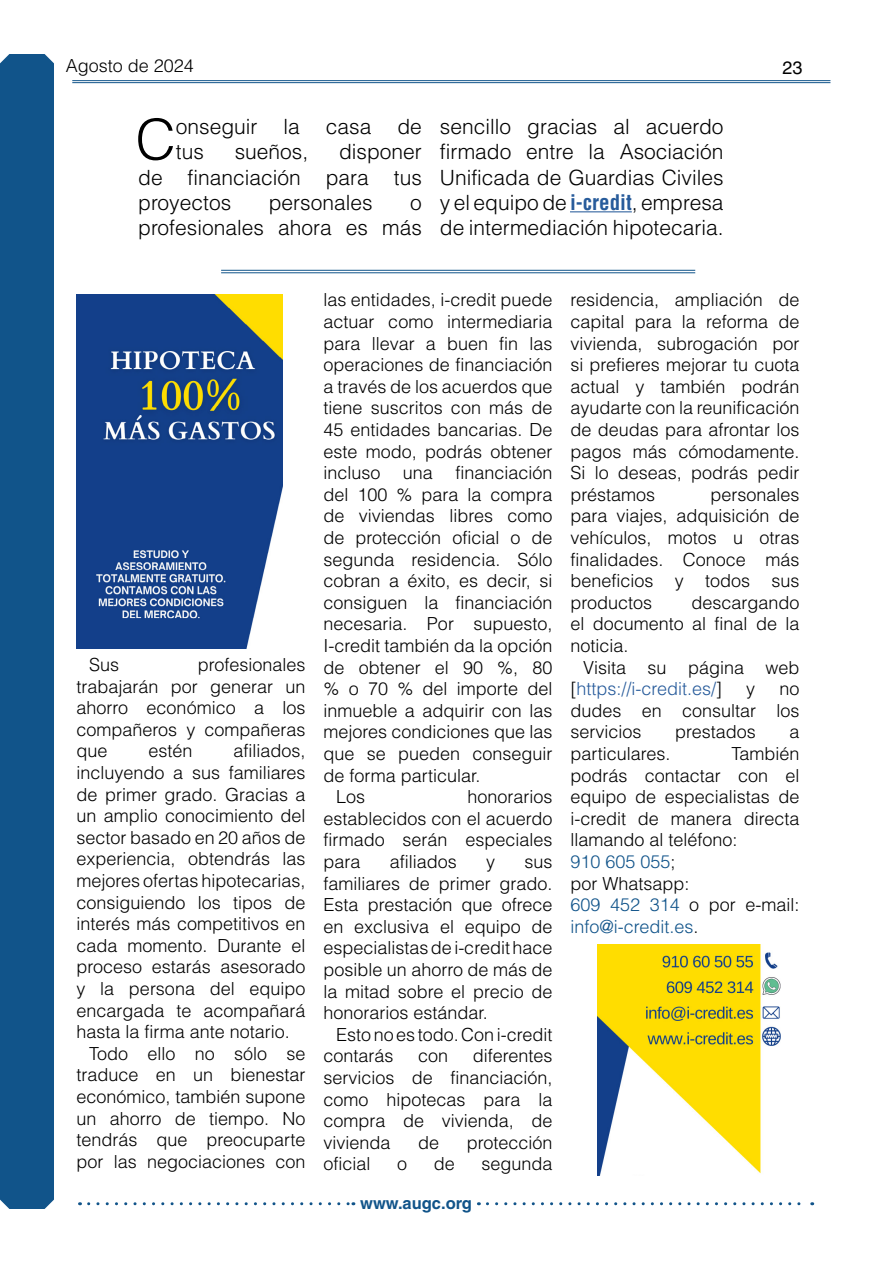
<style>
.page{position:relative;width:893px;height:1263px;background:#fff}
.page>*{position:absolute;margin:0;border:0;box-sizing:border-box;transform-origin:0 0}
.t1{font:300 55.95px "Helvetica LT Std";color:#000}
.t2{font:300 21px/25.2px "Helvetica LT Std";color:#000;text-align:justify}
.t3{font:300 18px/21.6px "Helvetica LT Std";color:#000;text-align:justify}
.t4{font:300 18px/21.6px "Helvetica LT Std";color:#275b9b}
.t5{font:18px "Helvetica LT Std";color:#000}
.t6{font:700 16.5px "Helvetica LT Std";color:#11548a}
.s1{font-weight:700;font-stretch:condensed;color:#275b9b}
.s2{color:#000}
.s3{color:#11548a}
</style>
<div class="page">
<div style="left:0;top:54px;width:54px;height:1155px;background:#11548a"></div>
<svg style="left:89px;top:1202px;width:265px;height:3px"></svg>
<svg style="left:487px;top:1202px;width:326px;height:3px"></svg>
<hr style="left:72px;top:80px;width:758px;height:1px;background:#11548a">
<hr style="left:72px;top:82px;width:758px;height:1px;background:#11548a">
<hr style="left:570px;top:211px;width:62px;height:1px;background:#275b9b">
<img style="left:77px;top:294px;width:206px;height:354px">
<img style="left:597px;top:945px;width:183px;height:231px">
<hr style="left:221px;top:270px;width:474px;height:1px;background:#11548a">
<hr style="left:221px;top:272px;width:474px;height:1px;background:#11548a">
<p class="t3" style="left:66px;top:55px;width:130px">Agosto de 2024</p>
<h1 class="t1" style="left:135px;top:105px;width:42px">C</h1>
<p class="t2" style="left:176px;top:114px;width:247px">onseguir la casa de tus</p>
<p class="t2" style="left:138px;top:139px;width:285px;text-indent:201px">disponer de financiación para tus proyectos</p>
<p class="t2" style="left:235px;top:139px;width:75px">sueños,</p>
<p class="t2" style="left:269px;top:189px;width:105px">personales</p>
<p class="t2" style="left:138px;top:189px;width:285px;text-align:right">o<br>profesionales ahora es más</p>
<p class="t2" style="left:440px;top:114px;width:285px">sencillo gracias al acuerdo firmado entre la Asociación Unificada de Guardias Civiles y el equipo de <span class="s1">i-credit</span>, empresa de intermediación hipotecaria.</p>
<p class="t5" style="left:782px;top:58px;width:22px">23</p>
<p class="t3" style="left:89px;top:653px;width:32px">Sus</p>
<p class="t3" style="left:77px;top:653px;width:230px;text-indent:121px">profesionales trabajarán por generar un ahorro económico a los compañeros y compañeras que</p>
<p class="t3" style="left:148px;top:740px;width:46px">estén</p>
<p class="t3" style="left:233px;top:740px;width:74px">afiliados,</p>
<p class="t3" style="left:77px;top:761px;width:230px">incluyendo a sus familiares</p>
<p class="t3" style="left:77px;top:783px;width:230px">de primer grado. Gracias a</p>
<p class="t3" style="left:77px;top:805px;width:230px">un amplio conocimiento del</p>
<p class="t3" style="left:77px;top:826px;width:230px">sector basado en 20 años de</p>
<p class="t3" style="left:77px;top:848px;width:230px">experiencia, obtendrás las</p>
<p class="t3" style="left:77px;top:869px;width:230px">mejores ofertas hipotecarias,</p>
<p class="t3" style="left:77px;top:891px;width:230px">consiguiendo los tipos de</p>
<p class="t3" style="left:77px;top:913px;width:230px">interés más competitivos en</p>
<p class="t3" style="left:77px;top:934px;width:230px">cada momento. Durante el</p>
<p class="t3" style="left:77px;top:956px;width:230px">proceso estarás asesorado</p>
<p class="t3" style="left:77px;top:977px;width:230px">y la persona del equipo</p>
<p class="t3" style="left:77px;top:999px;width:230px">encargada te acompañará</p>
<p class="t3" style="left:77px;top:1021px;width:215px">hasta la firma ante notario.</p>
<p class="t3" style="left:89px;top:1042px;width:218px">Todo ello no sólo se</p>
<p class="t3" style="left:77px;top:1064px;width:230px">traduce en un bienestar</p>
<p class="t3" style="left:77px;top:1085px;width:230px">económico, también supone</p>
<p class="t3" style="left:77px;top:1107px;width:230px">un ahorro de tiempo. No</p>
<p class="t3" style="left:77px;top:1129px;width:230px">tendrás que preocuparte</p>
<p class="t3" style="left:77px;top:1150px;width:230px">por las negociaciones con</p>
<p class="t3" style="left:323px;top:289px;width:230px">las entidades, i-credit puede</p>
<p class="t3" style="left:323px;top:311px;width:230px">actuar como intermediaria</p>
<p class="t3" style="left:323px;top:332px;width:230px">para llevar a buen fin las</p>
<p class="t3" style="left:323px;top:354px;width:230px">operaciones de financiación</p>
<p class="t3" style="left:323px;top:375px;width:230px">a través de los acuerdos que</p>
<p class="t3" style="left:323px;top:397px;width:230px">tiene suscritos con más de</p>
<p class="t3" style="left:323px;top:419px;width:230px">45 entidades bancarias. De</p>
<p class="t3" style="left:323px;top:440px;width:230px">este modo, podrás obtener</p>
<p class="t3" style="left:323px;top:462px;width:230px">incluso una financiación</p>
<p class="t3" style="left:323px;top:483px;width:230px">del 100 % para la compra</p>
<p class="t3" style="left:323px;top:505px;width:230px">de viviendas libres como</p>
<p class="t3" style="left:323px;top:527px;width:230px">de protección oficial o de</p>
<p class="t3" style="left:323px;top:548px;width:230px">segunda residencia. Sólo</p>
<p class="t3" style="left:323px;top:570px;width:230px">cobran a éxito, es decir, si</p>
<p class="t3" style="left:323px;top:591px;width:230px">consiguen la financiación</p>
<p class="t3" style="left:323px;top:613px;width:230px">necesaria. Por supuesto,</p>
<p class="t3" style="left:323px;top:635px;width:230px">I-credit también da la opción</p>
<p class="t3" style="left:323px;top:656px;width:230px">de obtener el 90 %, 80</p>
<p class="t3" style="left:323px;top:678px;width:230px">% o 70 % del importe del</p>
<p class="t3" style="left:323px;top:699px;width:230px">inmueble a adquirir con las</p>
<p class="t3" style="left:323px;top:721px;width:230px">mejores condiciones que las</p>
<p class="t3" style="left:323px;top:743px;width:230px">que se pueden conseguir</p>
<p class="t3" style="left:323px;top:764px;width:159px">de forma particular.</p>
<p class="t3" style="left:336px;top:786px;width:31px">Los</p>
<p class="t3" style="left:323px;top:786px;width:230px;text-indent:144px">honorarios establecidos con el acuerdo firmado serán especiales para</p>
<p class="t3" style="left:390px;top:851px;width:69px">afiliados</p>
<p class="t3" style="left:486px;top:851px;width:10px">y</p>
<p class="t3" style="left:323px;top:851px;width:230px;text-indent:201px">sus familiares de primer grado.<br>Esta prestación que ofrece en exclusiva el equipo de especialistas de i-credit hace posible un ahorro de más de la mitad sobre el precio de honorarios estándar.</p>
<p class="t3" style="left:323px;top:1023px;width:230px;text-indent:13px">Esto no es todo. Con i-credit contarás</p>
<p class="t3" style="left:323px;top:1045px;width:230px;text-indent:149px">diferentes servicios de financiación, como hipotecas para la compra de vivienda, de vivienda</p>
<p class="t3" style="left:418px;top:1045px;width:32px">con</p>
<p class="t3" style="left:418px;top:1131px;width:23px">de</p>
<p class="t3" style="left:467px;top:1131px;width:87px">protección</p>
<p class="t3" style="left:323px;top:1153px;width:49px">oficial</p>
<p class="t3" style="left:397px;top:1153px;width:12px">o</p>
<p class="t3" style="left:434px;top:1153px;width:23px">de</p>
<p class="t3" style="left:481px;top:1153px;width:73px">segunda</p>
<p class="t6" style="left:360px;top:1193px;width:113px">www.augc.org</p>
<p class="t3" style="left:570px;top:289px;width:230px">residencia, ampliación de capital para la reforma de vivienda, subrogación por si prefieres mejorar tu cuota actual y también podrán ayudarte con la reunificación de deudas para afrontar los pagos más cómodamente.<br>Si lo deseas, podrás pedir préstamos</p>
<p class="t3" style="left:570px;top:483px;width:230px;text-indent:140px">personales para viajes, adquisición de vehículos, motos u otras finalidades. Conoce más beneficios y todos sus productos</p>
<p class="t3" style="left:570px;top:591px;width:230px;text-indent:121px">descargando el documento al final de la noticia.</p>
<p class="t4" style="left:570px;top:656px;width:230px;text-indent:13px"><span class="s2">Visita su página web [</span>https://i-credit.es/<span class="s2">]</span></p>
<p class="t3" style="left:570px;top:678px;width:230px;text-indent:209px">no dudes en consultar los servicios</p>
<p class="t3" style="left:746px;top:678px;width:10px">y</p>
<p class="t3" style="left:675px;top:721px;width:82px">prestados</p>
<p class="t3" style="left:789px;top:721px;width:12px">a</p>
<p class="t3" style="left:570px;top:743px;width:230px;text-align:left;text-indent:161px">También podrás contactar con el equipo de especialistas de i-credit de manera directa llamando al teléfono:<br><span class="s3">910 605 055</span>;<br>por Whatsapp:<br><span class="s3">609 452 314</span> o por e-mail: <span class="s3">info@i-credit.es</span>.</p>
<p class="t3" style="left:570px;top:743px;width:102px">particulares.</p>
</div>
